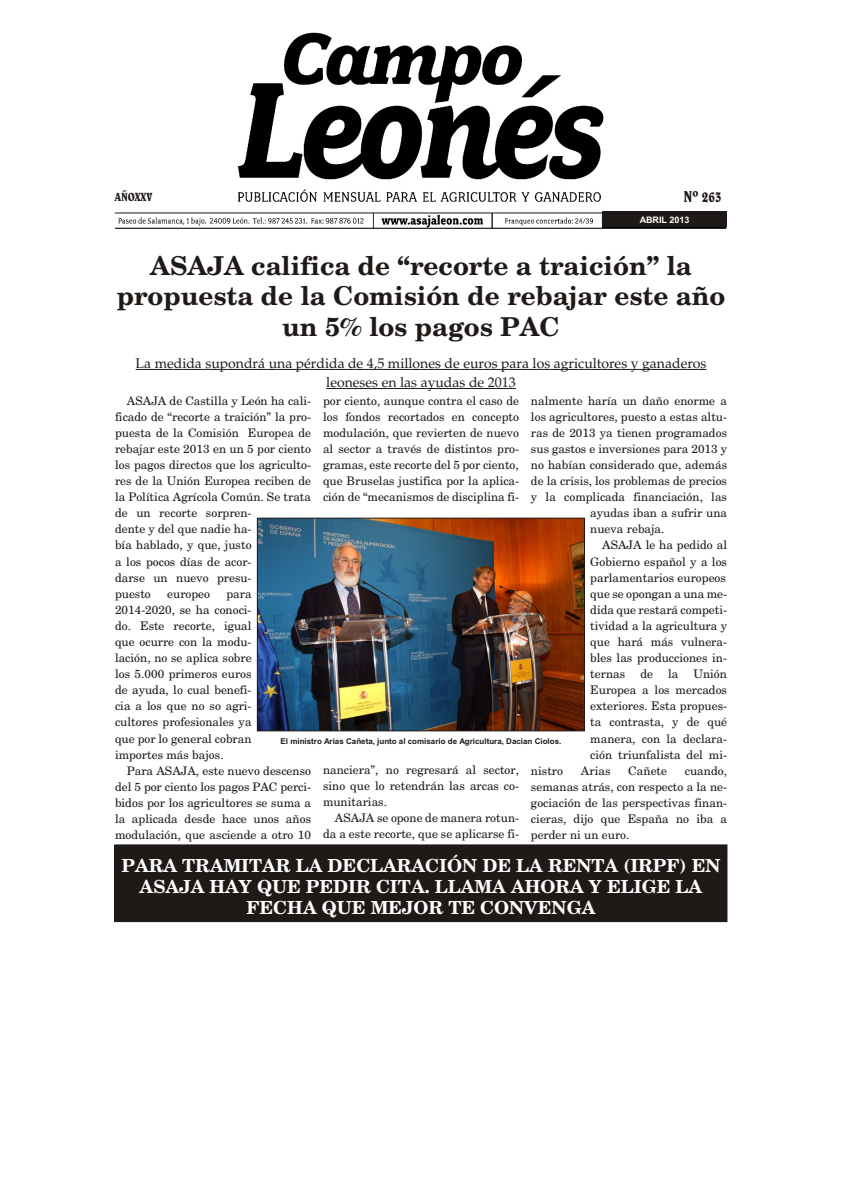
<style>
.page{position:relative;width:842px;height:1191px;background:#fff}
.page>*{position:absolute;margin:0;border:0;box-sizing:border-box;transform-origin:0 0}
.t1{font:700 26px/30.7px "New Century Schoolbook";color:#1f1a17;text-align:center}
.t2{font:700 18px/21.3px "New Century Schoolbook";color:#fff;text-align:center}
.t3{font:16px "Belwe Cn BT";color:#1f1a17}
.t4{font:14px/19.1px "Palatino";color:#1f1a17;text-align:center}
.t5{font:12px "Belwe Cn BT";color:#1f1a17}
.t6{font:11.8px/16.1px "New Century Schoolbook";letter-spacing:.005em;color:#1f1a17;text-align:justify}
.t7{font:700 9px "Arial";letter-spacing:-.005em;color:#fff}
.t8{font:700 8px "Arial";color:#1f1a17}
</style>
<div class="page">
<hr style="left:136px;top:369px;width:570px;height:1px;background:#1f1a17">
<hr style="left:326px;top:388px;width:190px;height:1px;background:#1f1a17">
<img style="left:114px;top:32px;width:613px;height:197px">
<div style="left:678px;top:188px;width:49px;height:16px;background:#fff"></div>
<div style="left:602px;top:212px;width:125px;height:15px;background:#1f1a17"></div>
<div style="left:115px;top:186px;width:57px;height:18px;background:#fff"></div>
<div style="left:115px;top:845px;width:612px;height:77px;background:#1f1a17"></div>
<img style="left:259px;top:520px;width:324px;height:209px">
<div style="left:257px;top:518px;width:328px;height:213px;border:1px solid #1f1a17"></div>
<p class="t5" style="left:115px;top:192px;width:39px">AÑOXXV</p>
<h3 class="t3" style="left:684px;top:190px;width:40px">Nº 263</h3>
<p class="t7" style="left:640px;top:217px;width:51px">ABRIL 2013</p>
<h1 class="t1" style="left:117px;top:252px;width:610px">ASAJA califica de “recorte a traición” la propuesta de la Comisión de rebajar este año un 5% los pagos PAC</h1>
<p class="t4" style="left:136px;top:355px;width:572px">La me di da su pon drá una pér di da de 4,5 mi llo nes de eu ros para los agri cul to res y ga na de ros leo ne ses en las ayu das de 2013</p>
<p class="t6" style="left:115px;top:393px;width:198px;text-align:left;text-indent:12px">ASAJA de Cas ti lla y León ha ca li - fi ca do de “re corte a traición” la pro - puesta de la Co mi sión Eu ro pea de re ba jar este 2013 en un 5 por cien to los pa gos directos que los agri cul to - res de la Unión Eu ro pea re ci ben de la Po lí ti ca Agrí co la Co mún. Se tra ta de un re corte sorpren-<br>den te y del que na die ha -<br>bía ha bla do, y que, jus to<br>a los po cos días de acor-<br>dar se un nue vo pre su -<br>pues to</p>
<p class="t6" style="left:323px;top:393px;width:198px">por cien to, aunque con tra el caso de los fon dos re cor ta dos en con cep to mo du la ción, que re vier ten de nue vo al sector a tra vés de dis tin tos pro - gra mas, este re corte del 5 por cien to, que Bru se las jus ti fi ca por la apli ca - ción de “me ca nis mos de dis ci pli na fi -</p>
<p class="t6" style="left:531px;top:393px;width:198px">nal men te ha ría un daño enorme a</p>
<p class="t6" style="left:531px;top:409px;width:198px">los agri cul to res, pues to a es tas al tu -</p>
<p class="t6" style="left:531px;top:426px;width:198px">ras de 2013 ya tie nen pro gra ma dos</p>
<p class="t6" style="left:531px;top:442px;width:198px">sus gas tos e inver sio nes para 2013 y</p>
<p class="t6" style="left:531px;top:458px;width:198px">no ha bían con si de ra do que, ade más</p>
<p class="t6" style="left:531px;top:474px;width:198px">de la cri sis, los pro ble mas de pre cios</p>
<p class="t6" style="left:531px;top:490px;width:198px">y la com pli ca da fi nan cia ción, las</p>
<p class="t6" style="left:590px;top:506px;width:138px">ayu das iban a sufrir una</p>
<p class="t6" style="left:590px;top:522px;width:76px">nue va re ba ja.</p>
<p class="t6" style="left:602px;top:538px;width:126px">ASAJA le ha pe di do al</p>
<p class="t6" style="left:590px;top:554px;width:138px">Go bier no es pa ñol y a los</p>
<p class="t6" style="left:590px;top:570px;width:137px">par la men ta rios eu ro peos</p>
<p class="t6" style="left:590px;top:586px;width:138px">que se opon gan a una me -</p>
<p class="t6" style="left:590px;top:603px;width:138px">di da que res ta rá com pe ti -</p>
<p class="t6" style="left:590px;top:619px;width:138px">ti vi dad a la agri cul tu ra y</p>
<p class="t6" style="left:590px;top:635px;width:138px">que hará más vul ne ra -</p>
<p class="t6" style="left:590px;top:651px;width:138px">bles las pro duc cio nes in -</p>
<p class="t6" style="left:590px;top:667px;width:37px">ter nas</p>
<p class="t6" style="left:640px;top:667px;width:14px">de</p>
<p class="t6" style="left:668px;top:667px;width:12px">la</p>
<p class="t6" style="left:115px;top:586px;width:138px;text-indent:111px">para 2014-2020, se ha co no ci - do. Este re corte, igual que ocu rre con la mo du - la ción, no se apli ca so bre los 5.000 prime ros eu ros de ayuda, lo cual be ne fi - cia a los que no so agri - cul to res pro fe sio na les ya que por lo ge ne ral co bran im por tes más ba jos.</p>
<p class="t6" style="left:115px;top:763px;width:198px;text-indent:12px">Para ASAJA, este nue vo des censo del 5 por cien to los pa gos PAC per ci - bi dos por los agricul to res se suma a la apli ca da desde hace unos años mo du la ción, que as cien de a otro 10</p>
<p class="t6" style="left:167px;top:586px;width:44px">eu ro peo</p>
<p class="t6" style="left:590px;top:667px;width:138px;text-indent:103px">Unión Eu ro pea a los mer ca dos ex te rio res. Esta pro pues - ta contrasta, y de qué ma ne ra, con la de cla ra - ción triun fa lis ta del mi -</p>
<p class="t8" style="left:281px;top:738px;width:282px">El mi nis tro Arias Ca ñe ta, jun to al co mi sa rio de Agri cul tu ra, Da cian Cio los.</p>
<p class="t6" style="left:323px;top:762px;width:198px">nan cie ra”, no re gre sa rá al sec tor, sino que lo re ten drán las arcas co - mu ni ta rias.</p>
<p class="t6" style="left:323px;top:811px;width:198px;text-align:right">ASAJA se opo ne de ma ne ra ro tun&shy;da a este re corte, que se aplicarse fi -</p>
<p class="t6" style="left:531px;top:763px;width:34px">nis tro</p>
<p class="t6" style="left:581px;top:763px;width:31px">Arias</p>
<p class="t6" style="left:628px;top:763px;width:40px">Ca ñe te</p>
<p class="t6" style="left:531px;top:763px;width:198px;text-indent:154px">cuan do, se ma nas atrás, con respec to a la ne - go cia ción de las pers pec ti vas fi nan&shy;cie ras, dijo que Espa ña no iba a per der ni un euro.</p>
<h2 class="t2" style="left:121px;top:856px;width:601px">PARA TRAMITAR LA DECLARACIÓN DE LA RENTA (IRPF) EN<br>ASAJA HAY QUE PEDIR CITA. LLAMA AHORA Y ELIGE LA<br>FECHA QUE MEJOR TE CONVENGA</h2>
</div>
